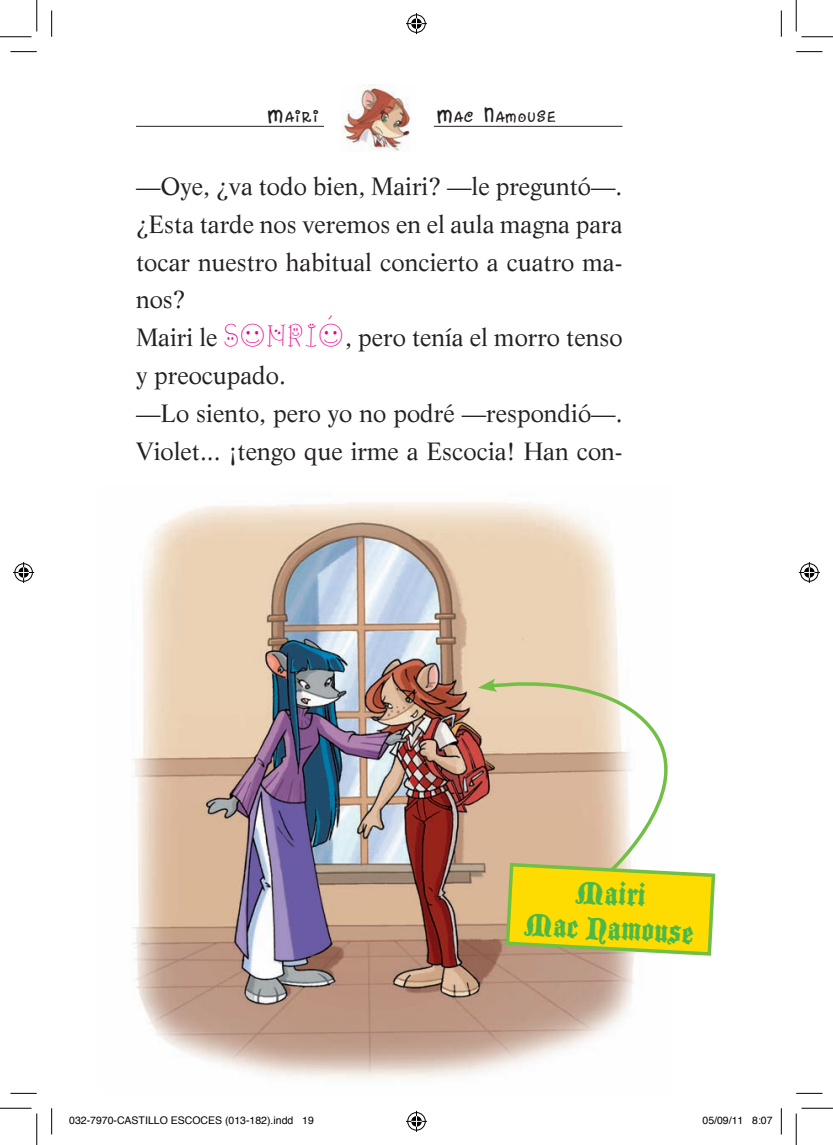
<style>
.page{position:relative;width:833px;height:1145px;background:#fff}
.page>*{position:absolute;margin:0;border:0;box-sizing:border-box;transform-origin:0 0}
.t1{font:33.25px/35px "Blackmoor Let Plain";color:#4cb848;text-align:center}
.t2{font:24.5px/37.8px "Life";color:#231f20}
.t3{font:22.05px "Dance Party";letter-spacing:.07em;color:#231f20}
.t4{font:10.5px "Helvetica";color:#000}
.s1{font-size:31.5px}
.s2{font-family:"All Smiles";font-size:38.5px;color:#ed028c}
</style>
<div class="page">
<hr style="left:136px;top:126px;width:486px;height:1px;background:#231f20">
<div style="left:324px;top:76px;width:109px;height:84px;background:#fff"></div>
<img style="left:343px;top:84px;width:68px;height:67px">
<img style="left:131px;top:502px;width:503px;height:577px">
<svg style="left:486px;top:664px;width:182px;height:217px"></svg>
<svg style="left:478px;top:678px;width:19px;height:14px"></svg>
<svg style="left:504px;top:861px;width:212px;height:97px;background:#ebd628"></svg>
<svg style="left:10px;top:51px;width:27px;height:1px"></svg>
<svg style="left:796px;top:51px;width:26px;height:1px"></svg>
<svg style="left:10px;top:1093px;width:27px;height:1px"></svg>
<svg style="left:796px;top:1093px;width:26px;height:1px"></svg>
<svg style="left:51px;top:10px;width:1px;height:27px"></svg>
<svg style="left:51px;top:1108px;width:1px;height:26px"></svg>
<svg style="left:781px;top:10px;width:1px;height:27px"></svg>
<svg style="left:781px;top:1108px;width:1px;height:26px"></svg>
<hr style="left:0;top:36px;width:32px;height:1px;background:#000">
<hr style="left:801px;top:36px;width:31px;height:1px;background:#000">
<hr style="left:0;top:1108px;width:32px;height:1px;background:#000">
<hr style="left:801px;top:1108px;width:31px;height:1px;background:#000">
<hr style="left:36px;top:0;width:1px;height:32px;background:#000">
<hr style="left:36px;top:1113px;width:1px;height:32px;background:#000">
<hr style="left:795px;top:0;width:1px;height:32px;background:#000">
<hr style="left:795px;top:1113px;width:1px;height:32px;background:#000">
<svg style="left:406px;top:13px;width:21px;height:21px"></svg>
<svg style="left:406px;top:1111px;width:21px;height:21px"></svg>
<svg style="left:13px;top:562px;width:21px;height:21px"></svg>
<svg style="left:798px;top:562px;width:21px;height:21px"></svg>
<p class="t3" style="left:268px;top:104px;width:52px"><span class="s1">M</span>airi</p>
<p class="t3" style="left:437px;top:104px;width:120px"><span class="s1">M</span>ac <span class="s1">N</span>amouse</p>
<p class="t2" style="left:136px;top:167px;width:488px">—Oye, ¿va todo bien, Mairi? —le preguntó—. ¿Esta tarde nos veremos en el aula magna para tocar nuestro habitual concierto a cuatro ma&shy;nos?<br>Mairi le <span class="s2">SONRIÓ</span>, pero tenía el morro tenso y preocupado.<br>—Lo siento, pero yo no podré —respondió—.<br>Violet... ¡tengo que irme a Escocia! Han con-</p>
<h1 class="t1" style="left:527px;top:871px;width:171px;rotate:3deg">Mairi<br>Mac Namouse</h1>
<p class="t4" style="left:69px;top:1112px;width:246px">032-7970-CASTILLO ESCOCES (013-182).indd 19</p>
<p class="t4" style="left:702px;top:1112px;width:72px">05/09/11 8:07</p>
</div>
